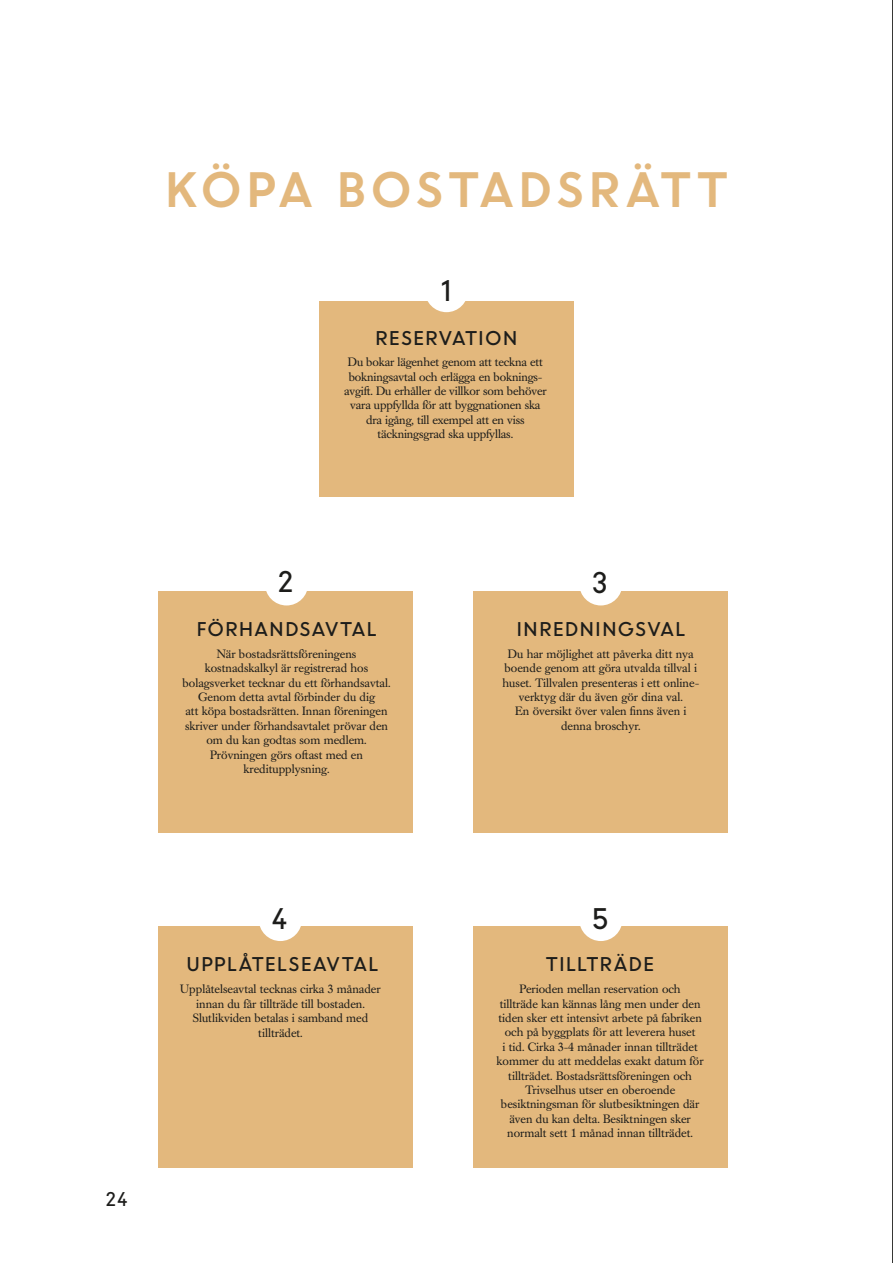
<style>
.page{position:relative;width:893px;height:1263px;background:#fff}
.page>*{position:absolute;margin:0;border:0;box-sizing:border-box;transform-origin:0 0}
.t1{font:700 45px "U8";letter-spacing:.13em;color:#e3b87d}
.t2{font:500 27px "U8";color:#1d1d1b}
.t3{font:500 18px "U8";letter-spacing:.09em;color:#1d1d1b}
.t4{font:12px/14.4px "Caslon Book BE";color:#1d1d1b;text-align:center}
</style>
<div class="page">
<hr style="left:892px;top:0;width:1px;height:1263px;background:#1d1d1b">
<div style="left:473px;top:591px;width:254px;height:241px;background:#e3b87d"></div>
<div style="left:579px;top:562px;width:43px;height:43px;background:#fff;border-radius:50%"></div>
<div style="left:159px;top:926px;width:254px;height:241px;background:#e3b87d"></div>
<div style="left:259px;top:898px;width:43px;height:43px;background:#fff;border-radius:50%"></div>
<div style="left:473px;top:926px;width:254px;height:241px;background:#e3b87d"></div>
<div style="left:579px;top:898px;width:43px;height:43px;background:#fff;border-radius:50%"></div>
<div style="left:319px;top:301px;width:255px;height:196px;background:#e3b87d"></div>
<div style="left:425px;top:269px;width:43px;height:43px;background:#fff;border-radius:50%"></div>
<div style="left:159px;top:591px;width:254px;height:241px;background:#e3b87d"></div>
<div style="left:265px;top:562px;width:43px;height:43px;background:#fff;border-radius:50%"></div>
<h1 class="t1" style="left:166px;top:155px;width:563px">KÖPA BOSTADSRÄTT</h1>
<h2 class="t2" style="left:279px;top:560px;width:16px">2</h2>
<h2 class="t2" style="left:442px;top:270px;width:11px">1</h2>
<h3 class="t3" style="left:375px;top:324px;width:143px">RESERVATION</h3>
<p class="t4" style="left:344px;top:355px;width:204px">Du bokar lägenhet genom att teckna ett bokningsavtal och erlägga en boknings&shy;avgift. Du erhåller de villkor som behöver vara uppfyllda för att byggnationen ska dra igång, till exempel att en viss täckningsgrad ska uppfyllas.</p>
<h2 class="t2" style="left:593px;top:562px;width:16px">3</h2>
<h3 class="t3" style="left:197px;top:615px;width:181px">FÖRHANDSAVTAL</h3>
<p class="t4" style="left:182px;top:647px;width:210px">När bostadsrättsföreningens kostnadskalkyl är registrerad hos bolagsverket tecknar du ett förhandsavtal.<br>Genom detta avtal förbinder du dig<br>att köpa bostadsrätten. Innan föreningen skriver under förhandsavtalet prövar den om du kan godtas som medlem.<br>Prövningen görs oftast med en kreditupplysning.</p>
<h3 class="t3" style="left:517px;top:615px;width:170px">INREDNINGSVAL</h3>
<p class="t4" style="left:503px;top:647px;width:198px">Du har möjlighet att påverka ditt nya boende genom att göra utvalda tillval i huset. Tillvalen presenteras i ett online&shy;verktyg där du även gör dina val.<br>En översikt över valen finns även i denna broschyr.</p>
<h2 class="t2" style="left:272px;top:898px;width:16px">4</h2>
<h3 class="t3" style="left:187px;top:950px;width:193px">UPPLÅTELSEAVTAL</h3>
<p class="t4" style="left:180px;top:982px;width:202px">Upplåtelseavtal tecknas cirka 3 månader innan du får tillträde till bostaden.<br>Slutlikviden betalas i samband med tillträdet.</p>
<h3 class="t3" style="left:106px;top:1185px;width:22px">24</h3>
<h2 class="t2" style="left:592px;top:898px;width:17px">5</h2>
<h3 class="t3" style="left:546px;top:950px;width:109px">TILLTRÄDE</h3>
<p class="t4" style="left:497px;top:982px;width:209px">Perioden mellan reservation och<br>tillträde kan kännas lång men under den tiden sker ett intensivt arbete på fabriken och på byggplats för att leverera huset<br>i tid. Cirka 3-4 månader innan tillträdet kommer du att meddelas exakt datum för tillträdet. Bostadsrättsföreningen och Trivselhus utser en oberoende besiktningsman för slutbesiktningen där även du kan delta. Besiktningen sker normalt sett 1 månad innan tillträdet.</p>
</div>
